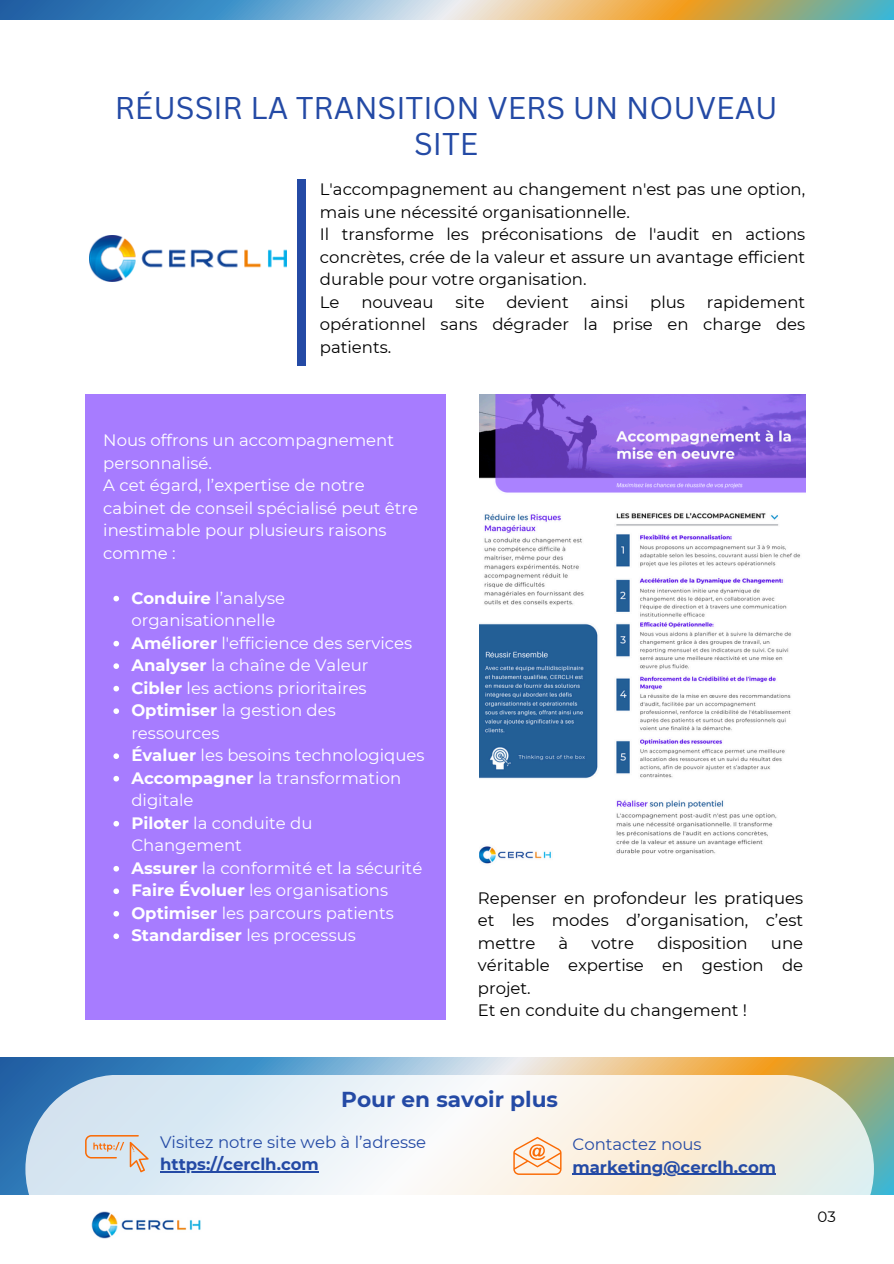
<style>
.page{position:relative;width:894px;height:1264px;background:#fff}
.page>*{position:absolute;margin:0;border:0;box-sizing:border-box;transform-origin:0 0}
.t1{font:30.6px/36px "Canva Sans";color:#244aa5;text-align:center}
.t2{font:700 21.6px "Montserrat";color:#244aa5}
.t3{font:16.5px/22.5px "Montserrat";color:#fff}
.t4{font:16.5px/22.5px "Montserrat";color:#000;text-align:justify}
.t5{font:16.5px "Montserrat";color:#244aa5}
.t6{font:700 16.5px "Montserrat";color:#244aa5}
.t7{font:700 16.5px "Montserrat";color:#fff}
.t8{font:15px "Montserrat";color:#000}
.s1{font-weight:700}
.s2{font-weight:400}
</style>
<div class="page">
<svg style="left:0;top:0;width:893px;height:20px;background:#92a9a4"></svg>
<svg style="left:0;top:1057px;width:893px;height:137px;background:#81a0a6"></svg>
<svg style="left:25px;top:1074px;width:848px;height:165px"></svg>
<img style="left:90px;top:1210px;width:112px;height:27px">
<svg style="left:513px;top:1136px;width:48px;height:38px;background:#fad6b8"></svg>
<svg style="left:85px;top:1134px;width:64px;height:38px;background:#dbd3cd"></svg>
<hr style="left:160px;top:1171px;width:159px;height:1px;background:#244aa5">
<hr style="left:572px;top:1173px;width:204px;height:1px;background:#244aa5">
<img style="left:89px;top:235px;width:197px;height:46px">
<div style="left:297px;top:179px;width:9px;height:186px;background:#244aa5"></div>
<img style="left:479px;top:394px;width:326px;height:470px">
<div style="left:85px;top:394px;width:360px;height:625px;background:#a77cff"></div>
<svg style="left:113px;top:595px;width:6px;height:6px"></svg>
<svg style="left:113px;top:640px;width:6px;height:6px"></svg>
<svg style="left:113px;top:663px;width:6px;height:6px"></svg>
<svg style="left:113px;top:685px;width:6px;height:6px"></svg>
<svg style="left:113px;top:708px;width:6px;height:6px"></svg>
<svg style="left:113px;top:753px;width:6px;height:6px"></svg>
<svg style="left:113px;top:775px;width:6px;height:6px"></svg>
<svg style="left:113px;top:821px;width:6px;height:5px"></svg>
<svg style="left:113px;top:866px;width:6px;height:5px"></svg>
<svg style="left:113px;top:888px;width:6px;height:6px"></svg>
<svg style="left:113px;top:911px;width:6px;height:5px"></svg>
<svg style="left:113px;top:933px;width:6px;height:6px"></svg>
<p class="t1" style="left:115px;top:89px;width:664px">RÉUSSIR LA TRANSITION VERS UN NOUVEAU<br>SITE</p>
<p class="t4" style="left:320px;top:178px;width:486px">L'accompagnement au changement n'est pas une option, mais une nécessité organisationnelle.</p>
<p class="t4" style="left:320px;top:223px;width:486px">Il transforme les préconisations de l'audit en actions concrètes, crée de la valeur et assure un avantage efficient durable pour votre organisation.</p>
<p class="t4" style="left:320px;top:291px;width:21px">Le</p>
<p class="t4" style="left:361px;top:291px;width:74px">nouveau</p>
<p class="t4" style="left:455px;top:291px;width:31px">site</p>
<p class="t4" style="left:506px;top:291px;width:64px">devient</p>
<p class="t4" style="left:590px;top:291px;width:39px">ainsi</p>
<p class="t4" style="left:650px;top:291px;width:36px">plus</p>
<p class="t4" style="left:320px;top:291px;width:486px;text-indent:387px">rapidement opérationnel sans dégrader la prise en charge des patients.</p>
<p class="t3" style="left:103px;top:429px;width:292px">Nous offrons un accompagnement personnalisé.</p>
<p class="t3" style="left:103px;top:474px;width:316px">A cet égard, l’expertise de notre cabinet de conseil spécialisé peut être inestimable pour plusieurs raisons comme :</p>
<p class="t3" style="left:131px;top:586px;width:155px"><span class="s1">Conduire</span> l’analyse organisationnelle</p>
<p class="t3" style="left:131px;top:631px;width:282px"><span class="s1">Améliorer</span> l'efficience des services</p>
<p class="t3" style="left:131px;top:654px;width:238px"><span class="s1">Analyser</span> la chaîne de Valeur</p>
<p class="t3" style="left:131px;top:676px;width:237px"><span class="s1">Cibler</span> les actions prioritaires</p>
<p class="t3" style="left:131px;top:699px;width:206px"><span class="s1">Optimiser</span> la gestion des ressources</p>
<p class="t3" style="left:131px;top:744px;width:294px"><span class="s1">Évaluer</span> les besoins technologiques</p>
<p class="t3" style="left:131px;top:766px;width:271px"><span class="s1">Accompagner</span> la transformation digitale</p>
<p class="t3" style="left:131px;top:811px;width:183px"><span class="s1">Piloter</span> la conduite du<br>Changement</p>
<h2 class="t3" style="left:131px;top:856px;width:292px"><span class="s1">Assurer</span> la conformité et la sécurité</h2>
<p class="t3" style="left:131px;top:879px;width:258px"><span class="s1">Faire Évoluer</span> les organisations</p>
<p class="t3" style="left:131px;top:901px;width:264px"><span class="s1">Optimiser</span> les parcours patients</p>
<p class="t7" style="left:131px;top:925px;width:226px">Standardiser <span class="s2">les processus</span></p>
<p class="t4" style="left:477px;top:886px;width:327px">Repenser en profondeur les pratiques et les modes d’organisation, c’est mettre</p>
<p class="t4" style="left:558px;top:931px;width:11px">à</p>
<p class="t4" style="left:591px;top:931px;width:44px">votre</p>
<p class="t4" style="left:657px;top:931px;width:92px">disposition</p>
<p class="t4" style="left:477px;top:931px;width:327px;text-indent:293px">une véritable expertise en gestion de projet.</p>
<p class="t4" style="left:477px;top:998px;width:271px">Et en conduite du changement !</p>
<p class="t2" style="left:341px;top:1085px;width:218px">Pour en savoir plus</p>
<p class="t5" style="left:160px;top:1131px;width:267px">Visitez notre site web à l’adresse</p>
<p class="t6" style="left:160px;top:1154px;width:160px">https://cerclh.com</p>
<p class="t5" style="left:572px;top:1134px;width:131px">Contactez nous</p>
<p class="t6" style="left:572px;top:1156px;width:205px">marketing@cerclh.com</p>
<h1 class="t8" style="left:817px;top:1206px;width:20px">03</h1>
</div>
